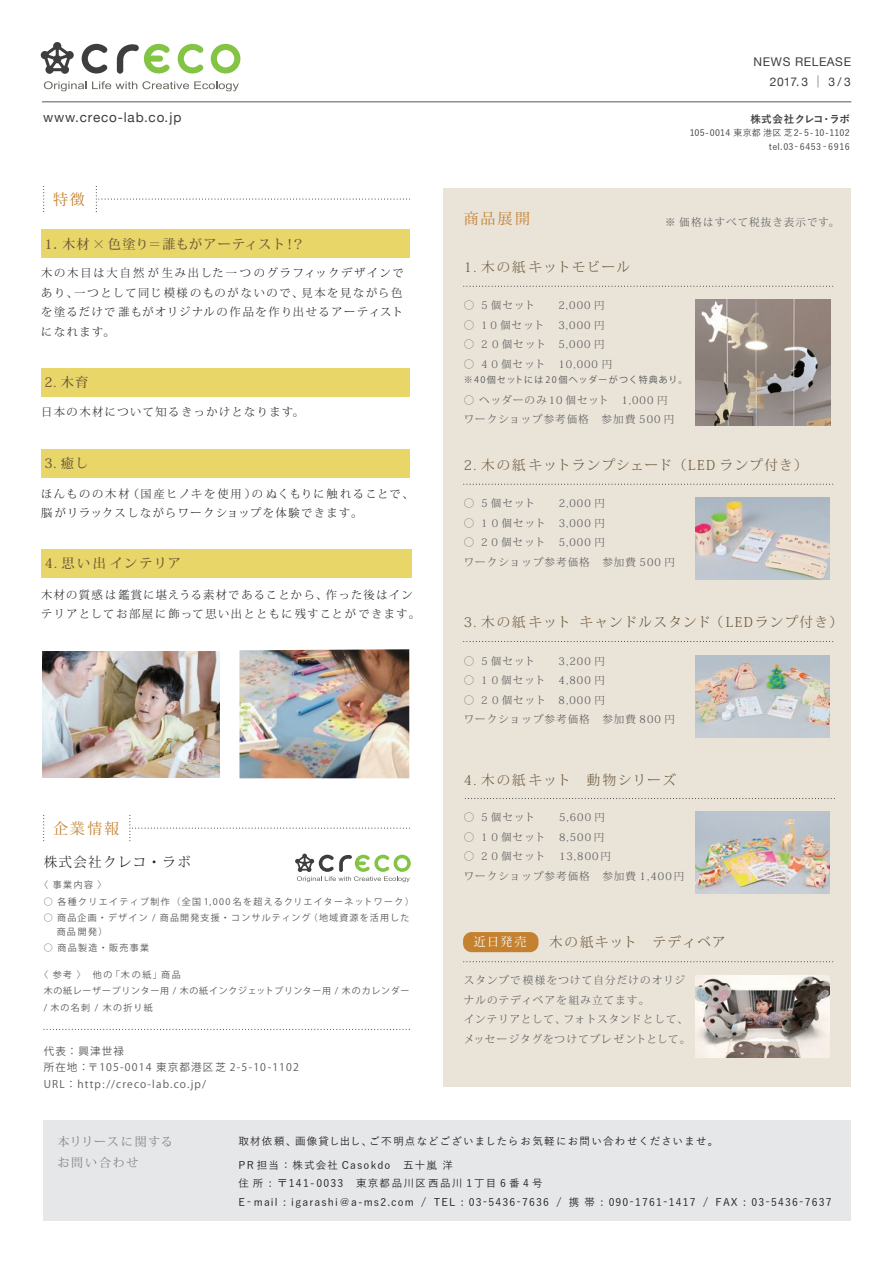
<style>
.page{position:relative;width:893px;height:1263px;background:#fff}
.page>*{position:absolute;margin:0;border:0;box-sizing:border-box;transform-origin:0 0}
.t1{font:15px "Koz Min Pr 6 N";letter-spacing:.11em;color:#c4812f}
.t2{font:300 13.5px "Koz Min Pr 6 N";letter-spacing:.1em;color:#6d583b}
.t3{font:13.5px "Helvetica Neue";letter-spacing:.06em;color:#3e3e3f}
.t4{font:300 13.5px "Koz Min Pr 6 N";letter-spacing:.1em;color:#231f20}
.t5{font:500 13.2px "Koz Min Pro";letter-spacing:.05em;color:#6d583b}
.t6{font:500 13.2px "Koz Min Pro";letter-spacing:.15em;color:#6d583b}
.t7{font:500 13.2px "Koz Min Pro";letter-spacing:.08em;color:#6d583b}
.t8{font:12px/19.6px "Helvetica Neue";letter-spacing:.05em;color:#3e3e3f;text-align:right}
.t9{font:12px/21px "Koz Min Pr 6 N";letter-spacing:.12em;color:#808285}
.t10{font:12px "Koz Min Pr 6 N";color:#fff}
.t11{font:300 11.25px/19.5px "Koz Min Pr 6 N";letter-spacing:.13em;color:#231f20}
.t12{font:300 10.5px/19.5px "Koz Min Pr 6 N";letter-spacing:.1em;color:#57585a}
.t13{font:500 10.5px/18.8px "Yu Go";letter-spacing:.11em;color:#231f20}
.t14{font:10.5px/16.5px "Koz Go Pr 6 N";letter-spacing:.11em;color:#57585a}
.t15{font:700 10.5px "Yu Go";letter-spacing:.03em;color:#3e3e3f}
.t16{font:9px/16.5px "Koz Go Pr 6 N";letter-spacing:.08em;color:#57585a}
.t17{font:9px "Koz Go Pr 6 N";letter-spacing:.15em;color:#57585a}
.t18{font:9px/13.5px "Koz Go Pr 6 N";letter-spacing:.13em;color:#57585a}
.t19{font:500 9px/13.5px "Yu Go";letter-spacing:.03em;color:#3e3e3f;text-align:right}
.t20{font:9px "Koz Go Pr 6 N";letter-spacing:.1em;color:#57585a}
.s1{font-family:"Koz Go Pr 6 N"}
</style>
<div class="page">
<div style="left:43px;top:1120px;width:808px;height:101px;background:#e6e7e9"></div>
<svg style="left:41px;top:42px;width:33px;height:32px"></svg>
<svg style="left:82px;top:44px;width:25px;height:30px"></svg>
<svg style="left:178px;top:44px;width:25px;height:30px"></svg>
<svg style="left:211px;top:44px;width:29px;height:30px"></svg>
<svg style="left:117px;top:44px;width:53px;height:30px"></svg>
<svg style="left:44px;top:81px;width:195px;height:10px"></svg>
<hr style="left:42px;top:102px;width:809px;height:1px;background:#57585a">
<div style="left:443px;top:189px;width:408px;height:898px;background:#e9e3d8"></div>
<svg style="left:464px;top:286px;width:370px;height:1px"></svg>
<svg style="left:464px;top:484px;width:370px;height:1px"></svg>
<svg style="left:464px;top:641px;width:370px;height:1px"></svg>
<svg style="left:465px;top:798px;width:370px;height:1px"></svg>
<svg style="left:464px;top:961px;width:370px;height:1px"></svg>
<img style="left:696px;top:300px;width:134px;height:125px">
<img style="left:696px;top:498px;width:134px;height:81px">
<img style="left:696px;top:655px;width:134px;height:82px">
<img style="left:696px;top:812px;width:134px;height:81px">
<img style="left:239px;top:649px;width:170px;height:129px">
<img style="left:696px;top:975px;width:133px;height:82px">
<svg style="left:295px;top:854px;width:116px;height:28px"></svg>
<img style="left:43px;top:651px;width:177px;height:126px">
<svg style="left:130px;top:815px;width:280px;height:26px"></svg>
<svg style="left:43px;top:815px;width:1px;height:26px"></svg>
<svg style="left:96px;top:186px;width:314px;height:26px"></svg>
<svg style="left:43px;top:186px;width:1px;height:26px"></svg>
<div style="left:41px;top:229px;width:368px;height:29px;background:#e8d669"></div>
<div style="left:41px;top:368px;width:368px;height:28px;background:#e8d669"></div>
<div style="left:41px;top:449px;width:368px;height:28px;background:#e8d669"></div>
<div style="left:41px;top:549px;width:370px;height:29px;background:#e8d669"></div>
<svg style="left:44px;top:1029px;width:366px;height:1px"></svg>
<div style="left:463px;top:932px;width:75px;height:20px;background:#c4812f;border-radius:9px"></div>
<p class="t3" style="left:43px;top:108px;width:140px">www.creco-lab.co.jp</p>
<h1 class="t1" style="left:53px;top:191px;width:33px">特徴</h1>
<p class="t5" style="left:44px;top:235px;width:262px">1．木材 × 色塗り＝誰もがアーティスト！？</p>
<p class="t11" style="left:41px;top:263px;width:364px">木の木目は大自然が生み出した一つのグラフィックデザインであり、一つとして同じ模様のものがないので、見本を見ながら色を塗るだけで誰もがオリジナルの作品を作り出せるアーティストになれます。</p>
<p class="t7" style="left:44px;top:373px;width:45px">2. 木育</p>
<p class="t11" style="left:41px;top:402px;width:264px">日本の木材について知るきっかけとなります。</p>
<p class="t7" style="left:44px;top:453px;width:45px">3. 癒し</p>
<p class="t11" style="left:41px;top:484px;width:374px">ほんものの木材（国産ヒノキを使用）のぬくもりに触れることで、脳がリラックスしながらワークショップを体験できます。</p>
<p class="t6" style="left:45px;top:554px;width:137px">4. 思い出インテリア</p>
<p class="t11" style="left:41px;top:585px;width:380px">木材の質感は鑑賞に堪えうる素材であることから、作った後はインテリアとしてお部屋に飾って思い出とともに残すことができます。</p>
<h1 class="t1" style="left:53px;top:820px;width:67px">企業情報</h1>
<p class="t4" style="left:44px;top:854px;width:149px">株式会社クレコ・ラボ</p>
<p class="t18" style="left:39px;top:878px;width:69px">〈 事業内容〉</p>
<p class="t17" style="left:44px;top:896px;width:372px">○ 各種クリエイティブ制作（全国 1,000名を超えるクリエイターネットワーク）</p>
<p class="t18" style="left:57px;top:911px;width:354px;text-indent:-13px">○ 商品企画・デザイン / 商品開発支援・コンサルティング（地域資源を活用した商品開発）</p>
<p class="t17" style="left:44px;top:943px;width:107px">○ 商品製造・販売事業</p>
<p class="t16" style="left:44px;top:966px;width:367px;text-indent:-4px">〈参考〉　他の「木の紙」商品<br>木の紙レーザープリンター用 / 木の紙インクジェットプリンター用 / 木のカレンダー/ 木の名刺 / 木の折り紙</p>
<p class="t14" style="left:44px;top:1043px;width:257px">代表：興津世禄<br>所在地：〒105-0014 東京都港区芝 2-5-10-1102<br>URL：http://creco-lab.co.jp/</p>
<h1 class="t1" style="left:464px;top:210px;width:68px">商品展開</h1>
<p class="t2" style="left:464px;top:259px;width:168px">1. 木の紙キットモビール</p>
<p class="t8" style="left:754px;top:53px;width:99px">NEWS RELEASE<br>2017.3 <span class="s1">｜</span> 3/ 3</p>
<p class="t15" style="left:750px;top:113px;width:101px">株式会社クレコ・ラボ</p>
<p class="t19" style="left:690px;top:125px;width:162px">105-0014 東京都港区芝2- 5-10-1102 tel.03-6453- 6916</p>
<p class="t12" style="left:665px;top:213px;width:175px">※ 価格はすべて税抜き表示です。</p>
<p class="t12" style="left:464px;top:296px;width:73px">○ ５個セット</p>
<p class="t12" style="left:558px;top:296px;width:48px">2,000 円</p>
<p class="t12" style="left:464px;top:315px;width:82px">○ １０個セット</p>
<p class="t12" style="left:558px;top:315px;width:48px">3,000 円</p>
<p class="t12" style="left:464px;top:335px;width:143px">○ ２０個セット 5,000 円</p>
<p class="t12" style="left:464px;top:354px;width:83px">○ ４０個セット</p>
<p class="t12" style="left:558px;top:354px;width:55px">10,000 円</p>
<p class="t20" style="left:464px;top:374px;width:225px">※40個セットには 20個ヘッダーがつく特典あり。</p>
<p class="t12" style="left:464px;top:390px;width:212px">○ ヘッダーのみ10 個セット　1,000 円ワークショップ参考価格　参加費 500 円</p>
<p class="t2" style="left:464px;top:457px;width:345px">2. 木の紙キットランプシェード（LED ランプ付き）</p>
<p class="t12" style="left:464px;top:494px;width:73px">○ ５個セット</p>
<p class="t12" style="left:559px;top:494px;width:48px">2,000 円</p>
<p class="t12" style="left:464px;top:513px;width:143px">○ １０個セット 3,000 円</p>
<p class="t12" style="left:464px;top:533px;width:83px">○ ２０個セット</p>
<p class="t12" style="left:464px;top:533px;width:213px;text-indent:95px">5,000 円<br>ワークショップ参考価格　参加費 500 円</p>
<p class="t2" style="left:464px;top:614px;width:381px">3. 木の紙キット キャンドルスタンド（LEDランプ付き）</p>
<p class="t12" style="left:464px;top:651px;width:73px">○ ５個セット</p>
<p class="t12" style="left:559px;top:651px;width:48px">3,200 円</p>
<p class="t12" style="left:464px;top:671px;width:83px">○ １０個セット</p>
<p class="t12" style="left:559px;top:671px;width:48px">4,800 円</p>
<p class="t12" style="left:464px;top:690px;width:213px">○ ２０個セット 8,000 円<br>ワークショップ参考価格　参加費 800 円</p>
<p class="t2" style="left:464px;top:773px;width:214px">4. 木の紙キット 動物シリーズ</p>
<p class="t12" style="left:464px;top:808px;width:73px">○ ５個セット</p>
<p class="t12" style="left:559px;top:808px;width:47px">5,600 円</p>
<p class="t12" style="left:464px;top:827px;width:83px">○ １０個セット</p>
<p class="t12" style="left:559px;top:827px;width:47px">8,500 円</p>
<p class="t12" style="left:464px;top:847px;width:83px">○ ２０個セット</p>
<p class="t12" style="left:464px;top:847px;width:222px;text-indent:95px">13,800円<br>ワークショップ参考価格　参加費 1,400円</p>
<p class="t10" style="left:474px;top:935px;width:54px">近日発売</p>
<p class="t2" style="left:549px;top:935px;width:178px">木の紙キット　テディベア</p>
<p class="t12" style="left:464px;top:971px;width:228px">スタンプで模様をつけて自分だけのオリジナルのテディベアを組み立てます。<br>インテリアとして、フォトスタンドとして、メッセージタグをつけてプレゼントとして。</p>
<p class="t9" style="left:57px;top:1131px;width:117px">本リリースに関するお問い合わせ</p>
<p class="t13" style="left:238px;top:1130px;width:481px">取材依頼、画像貸し出し、ご不明点などございましたらお気軽にお問い合わせくださいませ。</p>
<p class="t13" style="left:238px;top:1154px;width:595px">PR 担当 : 株式会社 Casokdo　五十嵐 洋<br>住所 : 〒141-0033　東京都品川区西品川 1丁目 6 番 4 号<br>E- mail : igarashi@a-ms2.com / TEL : 03-5436-7636 / 携 帯 : 090-1761-1417 / FAX : 03-5436-7637</p>
</div>
